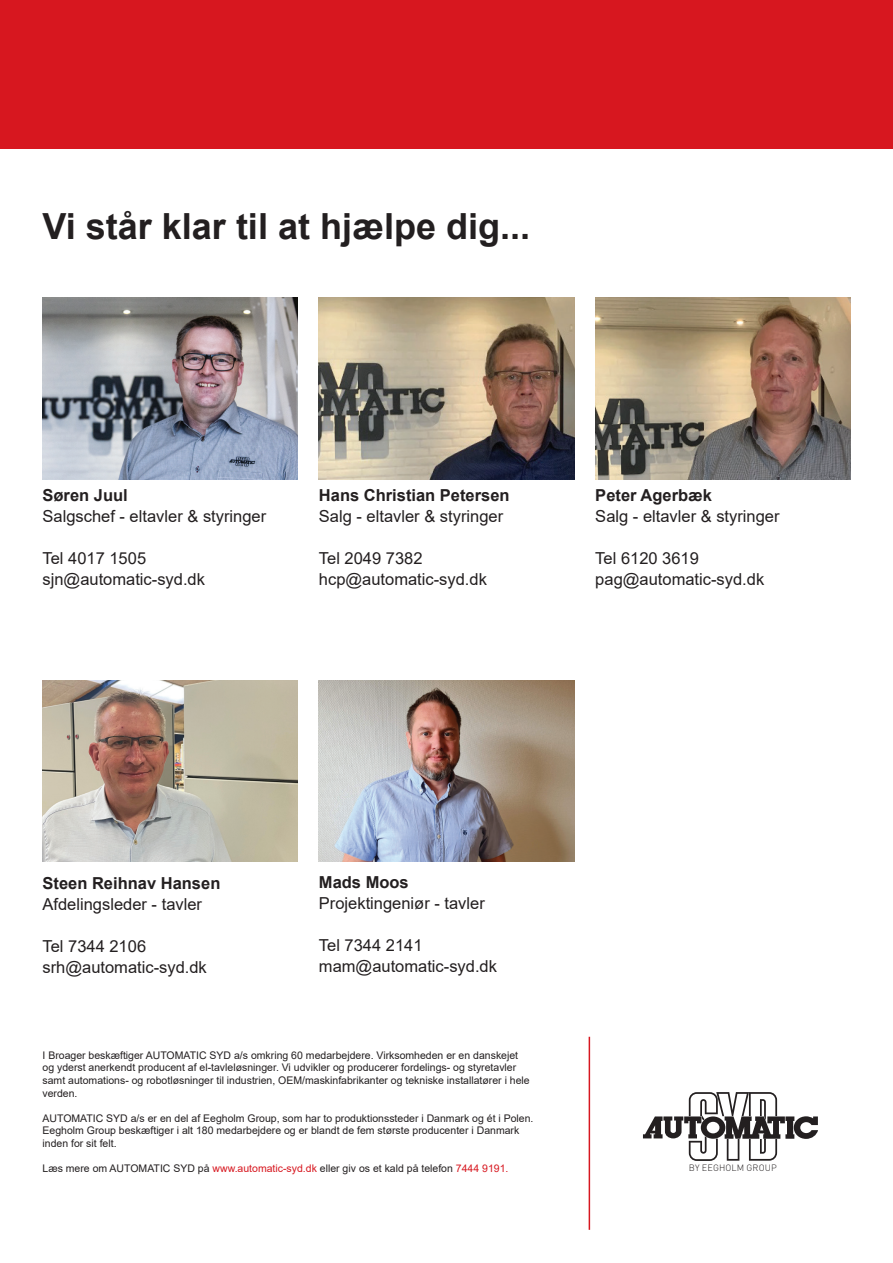
<style>
.page{position:relative;width:893px;height:1263px;background:#fff}
.page>*{position:absolute;margin:0;border:0;box-sizing:border-box;transform-origin:0 0}
.t1{font:700 36px "Arial";color:#231f20}
.t2{font:16.5px/21px "Arial";color:#231f20}
.t3{font:700 16.5px "Arial";color:#231f20}
.t4{font:10.5px/12.6px "Arial";color:#231f20}
.t5{font:300 9.15px "DINOT";letter-spacing:.01em;color:#231f20}
.s1{color:#d7171f}
</style>
<div class="page">
<div style="left:0;top:0;width:893px;height:148px;background:#d7171f"></div>
<img style="left:43px;top:298px;width:255px;height:181px">
<img style="left:43px;top:680px;width:255px;height:182px">
<svg style="left:643px;top:1092px;width:175px;height:69px"></svg>
<hr style="left:589px;top:1037px;width:1px;height:193px;background:#d7171f">
<img style="left:319px;top:680px;width:255px;height:182px">
<img style="left:319px;top:298px;width:255px;height:181px">
<img style="left:595px;top:298px;width:255px;height:181px">
<h1 class="t1" style="left:43px;top:201px;width:489px">Vi står klar til at hjælpe dig...</h1>
<h2 class="t3" style="left:43px;top:484px;width:87px">Søren Juul</h2>
<h2 class="t2" style="left:43px;top:506px;width:225px">Salgschef - eltavler &amp; styringer</h2>
<h2 class="t2" style="left:43px;top:548px;width:164px">Tel 4017 1505 sjn@automatic-syd.dk</h2>
<h2 class="t3" style="left:319px;top:484px;width:192px">Hans Christian Petersen</h2>
<h2 class="t2" style="left:319px;top:506px;width:186px">Salg - eltavler &amp; styringer</h2>
<h2 class="t2" style="left:319px;top:548px;width:170px">Tel 2049 7382 hcp@automatic-syd.dk</h2>
<h2 class="t3" style="left:595px;top:484px;width:118px">Peter Agerbæk</h2>
<h2 class="t2" style="left:595px;top:506px;width:186px">Salg - eltavler &amp; styringer</h2>
<h2 class="t2" style="left:595px;top:548px;width:170px">Tel 6120 3619 pag@automatic-syd.dk</h2>
<h2 class="t3" style="left:43px;top:872px;width:179px">Steen Reihnav Hansen</h2>
<h2 class="t2" style="left:43px;top:894px;width:161px">Afdelingsleder - tavler</h2>
<h2 class="t2" style="left:43px;top:936px;width:166px">Tel 7344 2106 srh@automatic-syd.dk</h2>
<h2 class="t3" style="left:319px;top:870px;width:91px">Mads Moos</h2>
<h2 class="t2" style="left:319px;top:892px;width:167px">Projektingeniør - tavler</h2>
<h2 class="t2" style="left:319px;top:934px;width:180px">Tel 7344 2141 mam@automatic-syd.dk</h2>
<p class="t4" style="left:43px;top:1049px;width:489px">I Broager beskæftiger AUTOMATIC SYD a/s omkring 60 medarbejdere. Virksomheden er en danskejet og yderst anerkendt producent af el-tavleløsninger. Vi udvikler og producerer fordelings- og styretavler samt automations- og robotløsninger til industrien, OEM/maskinfabrikanter og tekniske installatører i hele verden.</p>
<p class="t4" style="left:43px;top:1112px;width:492px">AUTOMATIC SYD a/s er en del af Eegholm Group, som har to produktionssteder i Danmark og ét i Polen.<br>Eegholm Group beskæftiger i alt 180 medarbejdere og er blandt de fem største producenter i Danmark inden for sit felt.</p>
<p class="t4" style="left:43px;top:1162px;width:467px">Læs mere om AUTOMATIC SYD på <span class="s1">www.automatic-syd.dk</span> eller giv os et kald på telefon <span class="s1">7444 9191.</span></p>
<p class="t5" style="left:689px;top:1161px;width:89px">BY EEGHOLM GROUP</p>
</div>
